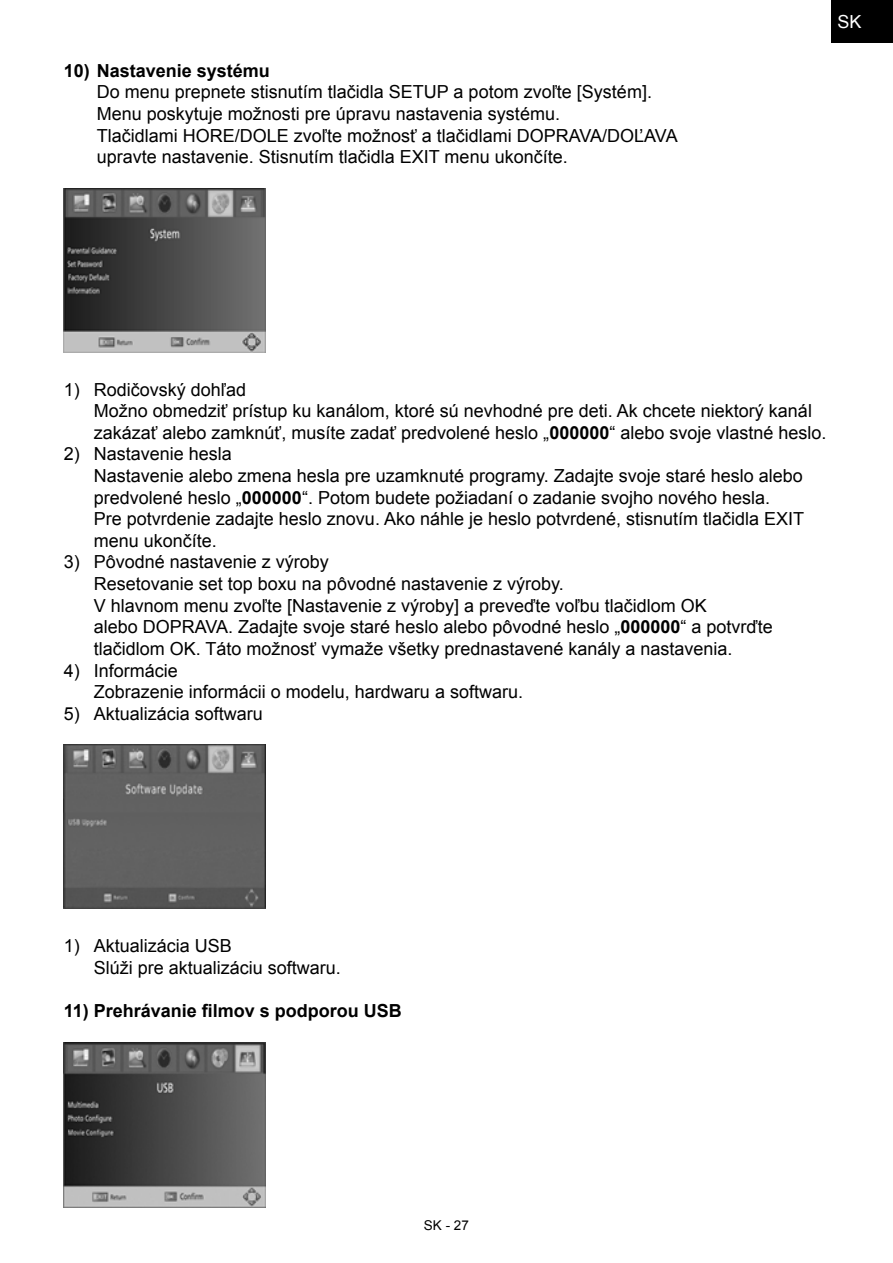
<style>
.page{position:relative;width:893px;height:1263px;background:#fff}
.page>*{position:absolute;margin:0;border:0;box-sizing:border-box;transform-origin:0 0}
.t1{font:18px/21.6px "Arial";color:#000}
.t2{font:700 18px "Arial";color:#000}
.t3{font:18px "Arial";color:#fff}
.t4{font:13.5px "Arial";color:#000}
.s1{font-weight:700}
</style>
<div class="page">
<div style="left:831px;top:0;width:62px;height:43px;background:#000"></div>
<img style="left:64px;top:188px;width:202px;height:164px">
<img style="left:64px;top:745px;width:202px;height:164px">
<img style="left:64px;top:1042px;width:202px;height:165px">
<p class="t2" style="left:64px;top:59px;width:208px">10) Nastavenie systému</p>
<p class="t1" style="left:97px;top:82px;width:582px">Do menu prepnete stisnutím tlačidla SETUP a potom zvoľte [Systém].<br>Menu poskytuje možnosti pre úpravu nastavenia systému.<br>Tlačidlami HORE/DOLE zvoľte možnosť a tlačidlami DOPRAVA/DOĽAVA upravte nastavenie. Stisnutím tlačidla EXIT menu ukončíte.</p>
<p class="t3" style="left:837px;top:10px;width:26px">SK</p>
<p class="t1" style="left:94px;top:379px;width:734px;text-indent:-30px">1) Rodičovský dohľad<br>Možno obmedziť prístup ku kanálom, ktoré sú nevhodné pre deti. Ak chcete niektorý kanál zakázať alebo zamknúť, musíte zadať predvolené heslo „<span class="s1">000000</span>“ alebo svoje vlastné heslo.</p>
<p class="t1" style="left:94px;top:443px;width:712px;text-indent:-30px">2) Nastavenie hesla<br>Nastavenie alebo zmena hesla pre uzamknuté programy. Zadajte svoje staré heslo alebo predvolené heslo „<span class="s1">000000</span>“. Potom budete požiadaní o zadanie svojho nového hesla.<br>Pre potvrdenie zadajte heslo znovu. Ako náhle je heslo potvrdené, stisnutím tlačidla EXIT menu ukončíte.</p>
<p class="t1" style="left:94px;top:551px;width:680px;text-indent:-30px">3) Pôvodné nastavenie z výroby<br>Resetovanie set top boxu na pôvodné nastavenie z výroby.<br>V hlavnom menu zvoľte [Nastavenie z výroby] a preveďte voľbu tlačidlom OK<br>alebo DOPRAVA. Zadajte svoje staré heslo alebo pôvodné heslo „<span class="s1">000000</span>“ a potvrďte tlačidlom OK. Táto možnosť vymaže všetky prednastavené kanály a nastavenia.</p>
<p class="t1" style="left:94px;top:659px;width:431px;text-indent:-30px">4) Informácie<br>Zobrazenie informácii o modelu, hardwaru a softwaru.</p>
<p class="t1" style="left:64px;top:703px;width:201px">5) Aktualizácia softwaru</p>
<p class="t1" style="left:94px;top:935px;width:249px;text-indent:-30px">1) Aktualizácia USB<br>Slúži pre aktualizáciu softwaru.</p>
<p class="t2" style="left:64px;top:998px;width:340px">11) Prehrávanie filmov s podporou USB</p>
<p class="t4" style="left:424px;top:1217px;width:47px">SK - 27</p>
</div>
